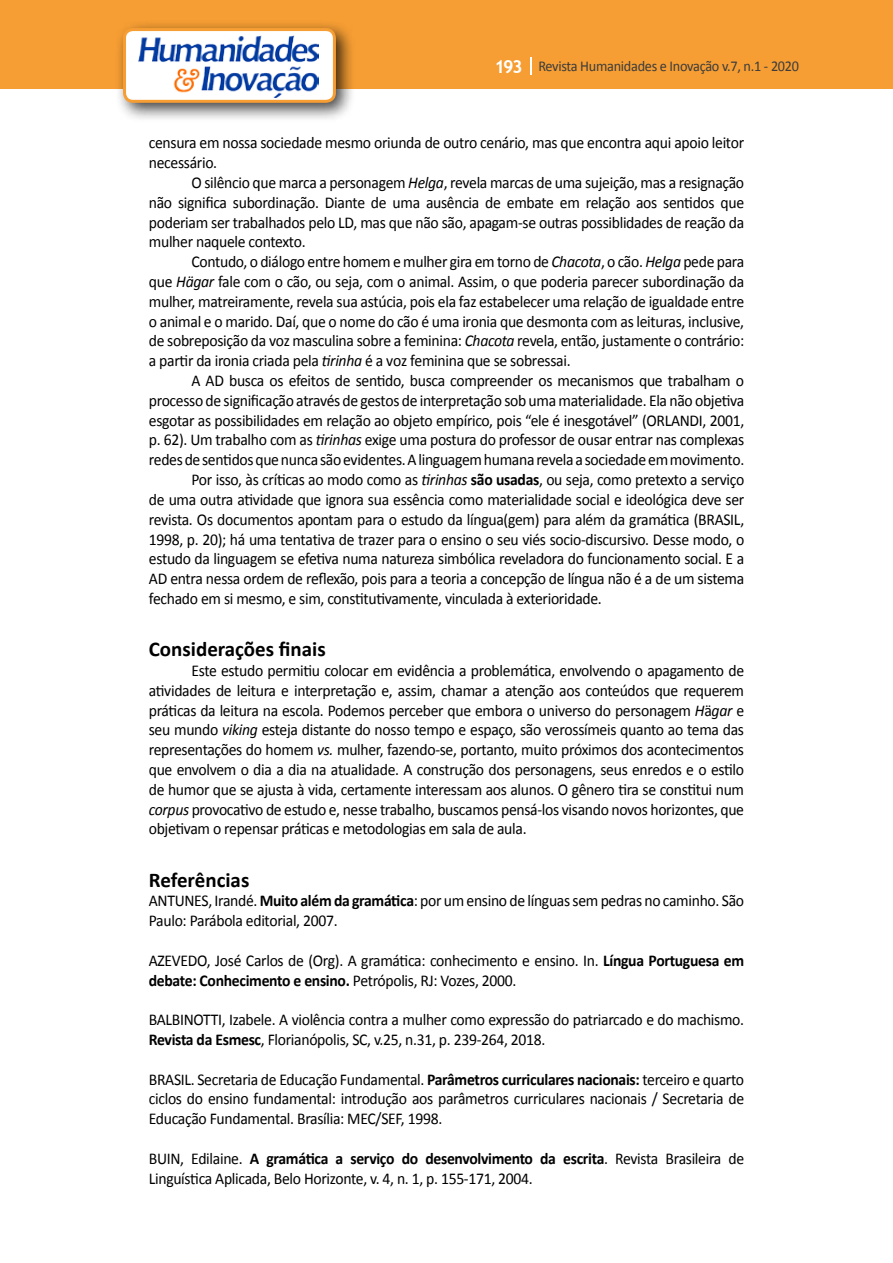
<style>
.page{position:relative;width:893px;height:1263px;background:#fff}
.page>*{position:absolute;margin:0;border:0;box-sizing:border-box;transform-origin:0 0}
.t1{font:700 21px "Calibri";color:#000}
.t2{font:16.5px/19.8px "Calibri";letter-spacing:-.02em;color:#000;scale:.95 1}
.t3{font:15px "Calibri";letter-spacing:-.02em;color:#3c3c3b;scale:.95 1}
.s1{font-family:"Trebuchet MS";font-weight:700;font-size:18px;color:#fff}
.s2{font-style:italic}
.s3{font-weight:700}
</style>
<div class="page">
<div style="left:0;top:0;width:893px;height:88px;background:#f69e34"></div>
<svg style="left:530px;top:57px;width:2px;height:18px"></svg>
<div style="left:115px;top:20px;width:241px;height:103px;background:#000;opacity:.75"></div>
<div style="left:125px;top:30px;width:209px;height:71px;background:#fff;border-radius:9px"></div>
<img style="left:138px;top:35px;width:181px;height:62px">
<div style="left:123px;top:28px;width:213px;height:75px;border:3px solid #f69e34;border-radius:9px"></div>
<p class="t3" style="left:495px;top:57px;width:322px"><span class="s1">193</span> Revista Humanidades e Inovação v.7, n.1 - 2020</p>
<p class="t2" style="left:149px;top:133px;width:628px">censura em nossa sociedade mesmo oriunda de outro cenário, mas que encontra aqui apoio leitor necessário.</p>
<p class="t2" style="left:149px;top:173px;width:628px;text-align:justify;text-indent:42px">O silêncio que marca a personagem <span class="s2">Helga</span>, revela marcas de uma sujeição, mas a resignação não significa subordinação. Diante de uma ausência de embate em relação aos sentidos que poderiam ser trabalhados pelo LD, mas que não são, apagam-se outras possiblidades de reação da mulher naquele contexto.</p>
<p class="t2" style="left:149px;top:252px;width:628px;text-align:justify;text-indent:43px">Contudo, o diálogo entre homem e mulher gira em torno de <span class="s2">Chacota</span>, o cão. <span class="s2">Helga</span> pede para que <span class="s2">Hägar</span> fale com o cão, ou seja, com o animal. Assim, o que poderia parecer subordinação da mulher, matreiramente, revela sua astúcia, pois ela faz estabelecer uma relação de igualdade entre o animal e o marido. Daí, que o nome do cão é uma ironia que desmonta com as leituras, inclusive, de sobreposição da voz masculina sobre a feminina: <span class="s2">Chacota</span> revela, então, justamente o contrário: a partir da ironia criada pela <span class="s2">tirinha</span> é a voz feminina que se sobressai.</p>
<p class="t2" style="left:191px;top:371px;width:583px">A AD busca os efeitos de sentido, busca compreender os mecanismos que trabalham o</p>
<p class="t2" style="left:149px;top:391px;width:628px">processo de significação através de gestos de interpretação sob uma materialidade. Ela não objetiva</p>
<p class="t2" style="left:149px;top:410px;width:628px">esgotar as possibilidades em relação ao objeto empírico, pois “ele é inesgotável” (ORLANDI, 2001,</p>
<p class="t2" style="left:149px;top:430px;width:628px">p. 62). Um trabalho com as <span class="s2">tirinhas</span> exige uma postura do professor de ousar entrar nas complexas</p>
<p class="t2" style="left:149px;top:450px;width:628px">redesdesentidosquenuncasãoevidentes.Alinguagemhumanarevelaasociedadeemmovimento.</p>
<p class="t2" style="left:191px;top:470px;width:583px">Por isso, às críticas ao modo como as <span class="s2">tirinhas</span> <span class="s3">são usadas</span>, ou seja, como pretexto a serviço</p>
<p class="t2" style="left:149px;top:490px;width:628px">de uma outra atividade que ignora sua essência como materialidade social e ideológica deve ser</p>
<p class="t2" style="left:149px;top:509px;width:628px">revista. Os documentos apontam para o estudo da língua(gem) para além da gramática (BRASIL,</p>
<p class="t2" style="left:149px;top:529px;width:628px">1998, p. 20); há uma tentativa de trazer para o ensino o seu viés socio-discursivo. Desse modo, o</p>
<p class="t2" style="left:149px;top:549px;width:628px">estudo da linguagem se efetiva numa natureza simbólica reveladora do funcionamento social. E a</p>
<p class="t2" style="left:149px;top:569px;width:628px">AD entra nessa ordem de reflexão, pois para a teoria a concepção de língua não é a de um sistema</p>
<p class="t2" style="left:149px;top:589px;width:478px">fechado em si mesmo, e sim, constitutivamente, vinculada à exterioridade.</p>
<p class="t1" style="left:149px;top:634px;width:178px">Considerações finais</p>
<p class="t2" style="left:149px;top:661px;width:628px;text-align:justify;text-indent:43px">Este estudo permitiu colocar em evidência a problemática, envolvendo o apagamento de atividades de leitura e interpretação e, assim, chamar a atenção aos conteúdos que requerem práticas da leitura na escola. Podemos perceber que embora o universo do personagem <span class="s2">H</span>ä<span class="s2">gar</span> e seu mundo <span class="s2">viking</span> esteja distante do nosso tempo e espaço, são verossímeis quanto ao tema das representações do homem <span class="s2">vs.</span> mulher, fazendo-se, portanto, muito próximos dos acontecimentos que envolvem o dia a dia na atualidade. A construção dos personagens, seus enredos e o estilo de humor que se ajusta à vida, certamente interessam aos alunos. O gênero tira se constitui num <span class="s2">corpus</span> provocativo de estudo e, nesse trabalho, buscamos pensá-los visando novos horizontes, que objetivam o repensar práticas e metodologias em sala de aula.</p>
<p class="t1" style="left:149px;top:865px;width:102px">Referências</p>
<p class="t2" style="left:149px;top:891px;width:628px">ANTUNES, Irandé. <span class="s3">Muito além da gramática</span>: por um ensino de línguas sem pedras no caminho. São<br>Paulo: Parábola editorial, 2007.</p>
<p class="t2" style="left:149px;top:950px;width:628px">AZEVEDO, José Carlos de (Org). A gramática: conhecimento e ensino. In. <span class="s3">Língua Portuguesa em debate: Conhecimento e ensino.</span> Petrópolis, RJ: Vozes, 2000.</p>
<p class="t2" style="left:149px;top:1010px;width:628px">BALBINOTTI, Izabele. A violência contra a mulher como expressão do patriarcado e do machismo.<br><span class="s3">Revista da Esmesc</span>, Florianópolis, SC, v.25, n.31, p. 239-264, 2018.</p>
<p class="t2" style="left:149px;top:1069px;width:628px;text-align:justify">BRASIL. Secretaria de Educação Fundamental. <span class="s3">Parâmetros curriculares nacionais:</span> terceiro e quarto ciclos do ensino fundamental: introdução aos parâmetros curriculares nacionais / Secretaria de Educação Fundamental. Brasília: MEC/SEF, 1998.</p>
<p class="t2" style="left:149px;top:1148px;width:628px">BUIN, Edilaine. <span class="s3">A gramática a serviço do desenvolvimento da escrita</span>. Revista Brasileira de<br>Linguística Aplicada, Belo Horizonte, v. 4, n. 1, p. 155-171, 2004.</p>
</div>
